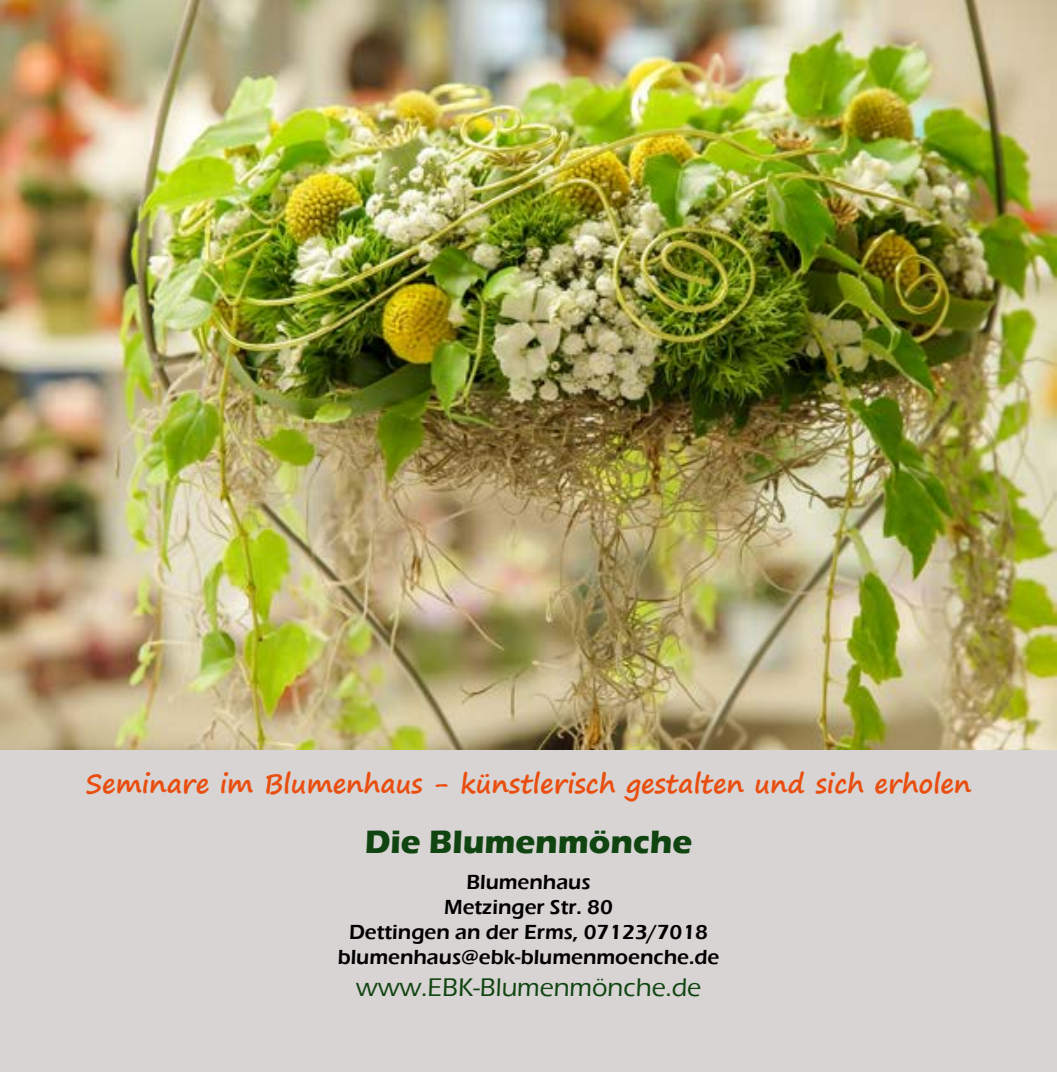
<style>
.page{position:relative;width:1057px;height:1072px;background:#fff}
.page>*{position:absolute;margin:0;border:0;box-sizing:border-box;transform-origin:0 0}
.t1{font:700 33.25px "Eras ITC";color:#104511}
.t2{font:700 26.25px "Segoe Print";color:#e94e0f}
.t3{font:500 26.25px "Eras ITC";color:#104511}
.t4{font:600 21px/25.2px "Eras ITC";color:#000;text-align:center}
</style>
<div class="page">
<div style="left:0;top:742px;width:1057px;height:329px;background:#d8d4d3"></div>
<img style="left:0;top:0;width:1057px;height:749px">
<p class="t2" style="left:85px;top:760px;width:887px">Seminare im Blumenhaus - künstlerisch gestalten und sich erholen</p>
<h1 class="t1" style="left:365px;top:823px;width:329px">Die Blumenmönche</h1>
<p class="t4" style="left:338px;top:869px;width:383px">Blumenhaus<br>Metzinger Str. 80<br>Dettingen an der Erms, 07123/7018 blumenhaus@ebk-blumenmoenche.de</p>
<p class="t3" style="left:356px;top:972px;width:347px">www.EBK-Blumenmönche.de</p>
</div>
